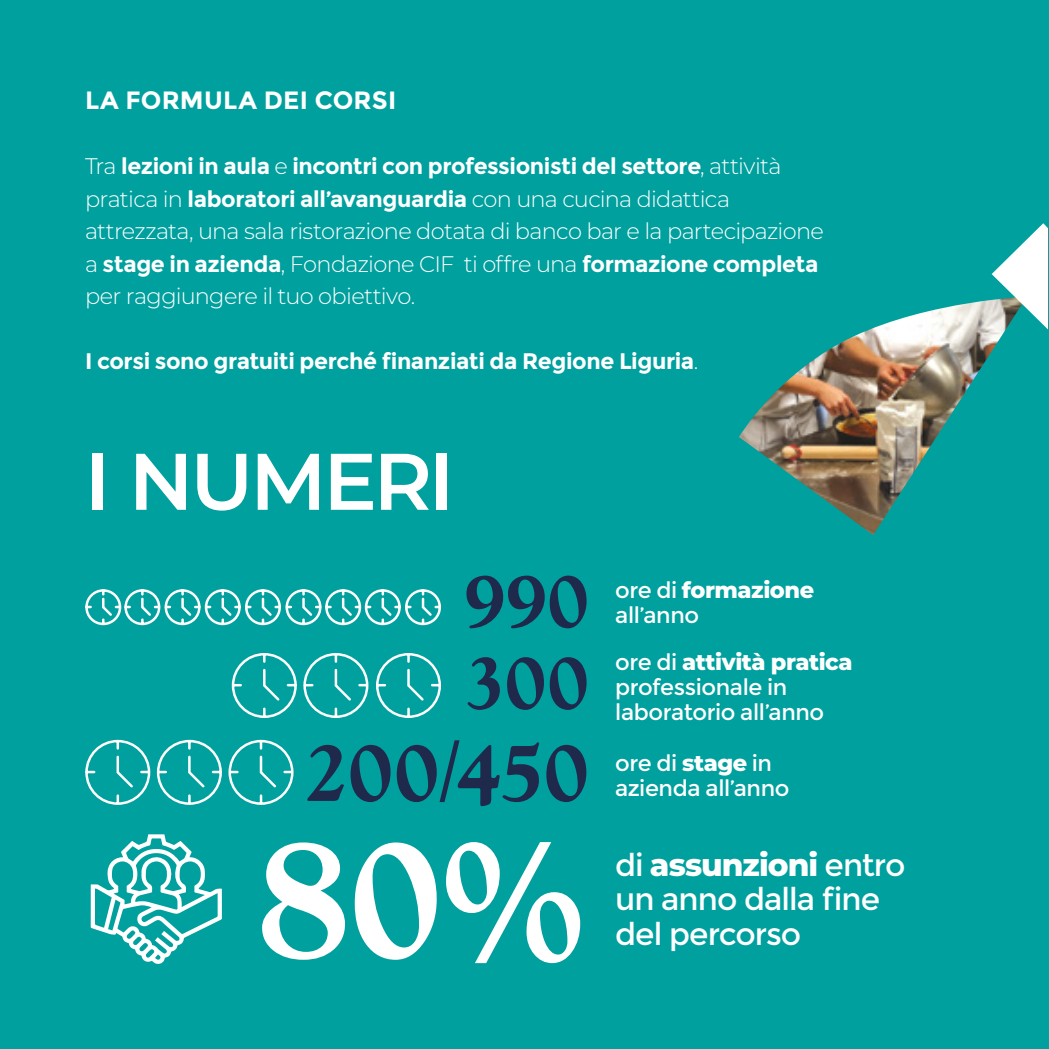
<style>
.page{position:relative;width:1049px;height:1049px;background:#00a09e}
.page>*{position:absolute;margin:0;border:0;box-sizing:border-box;transform-origin:0 0}
.t1{font:800 166.75px "Goudy Old Style";color:#fff}
.t2{font:800 81.25px "Goudy Old Style";letter-spacing:-.02em;color:#1f294c}
.t3{font:600 80px "Montserrat";letter-spacing:-.04em;color:#fff}
.t4{font:800 75px/81.5px "Goudy Old Style";color:#1f294c}
.t5{font:31.25px/34.8px "Montserrat";letter-spacing:-.03em;color:#fff}
.t6{font:700 25px "Montserrat";letter-spacing:.01em;color:#fff}
.t7{font:300 22.5px/32.5px "Montserrat";letter-spacing:-.03em;color:#fff}
.t8{font:22.5px/25px "Montserrat";letter-spacing:-.02em;color:#fff}
.t9{font:700 22.5px "Montserrat";letter-spacing:-.02em;color:#fff}
.s1{font-weight:700}
.s2{font-weight:300}
.s3{font-weight:800}
</style>
<div class="page">
<svg style="left:91px;top:834px;width:131px;height:130px"></svg>
<svg style="left:231px;top:653px;width:210px;height:65px"></svg>
<svg style="left:85px;top:739px;width:209px;height:66px"></svg>
<svg style="left:85px;top:589px;width:356px;height:37px"></svg>
<img style="left:739px;top:300px;width:252px;height:235px">
<svg style="left:991px;top:223px;width:57px;height:129px"></svg>
<p class="t6" style="left:85px;top:86px;width:313px">LA FORMULA DEI CORSI</p>
<p class="t7" style="left:85px;top:149px;width:740px">Tra <span class="s1">lezioni in aula</span> e <span class="s1">incontri con professionisti del settore</span>, attività pratica in <span class="s1">laboratori all’avanguardia</span> con una cucina didattica attrezzata, una sala ristorazione dotata di banco bar e la partecipazione a <span class="s1">stage in azienda</span>, Fondazione CIF ti offre una <span class="s1">formazione completa </span>per raggiungere il tuo obiettivo.</p>
<p class="t9" style="left:85px;top:348px;width:615px">I corsi sono gratuiti perché finanziati da Regione Liguria<span class="s2">.</span></p>
<h3 class="t3" style="left:85px;top:428px;width:371px">I NUMERI</h3>
<h3 class="t4" style="left:464px;top:562px;width:127px">990<br>300</h3>
<h2 class="t2" style="left:304px;top:723px;width:286px">200/450</h2>
<h1 class="t1" style="left:257px;top:797px;width:332px">80%</h1>
<h3 class="t5" style="left:615px;top:847px;width:292px">di <span class="s3">assunzioni</span> entro un anno dalla fine del percorso</h3>
<p class="t8" style="left:615px;top:578px;width:200px">ore di <span class="s3">formazione </span>all’anno</p>
<p class="t8" style="left:615px;top:649px;width:239px">ore di <span class="s3">attività pratica </span>professionale in laboratorio all’anno</p>
<p class="t8" style="left:615px;top:751px;width:176px">ore di <span class="s3">stage</span> in azienda all’anno</p>
</div>
